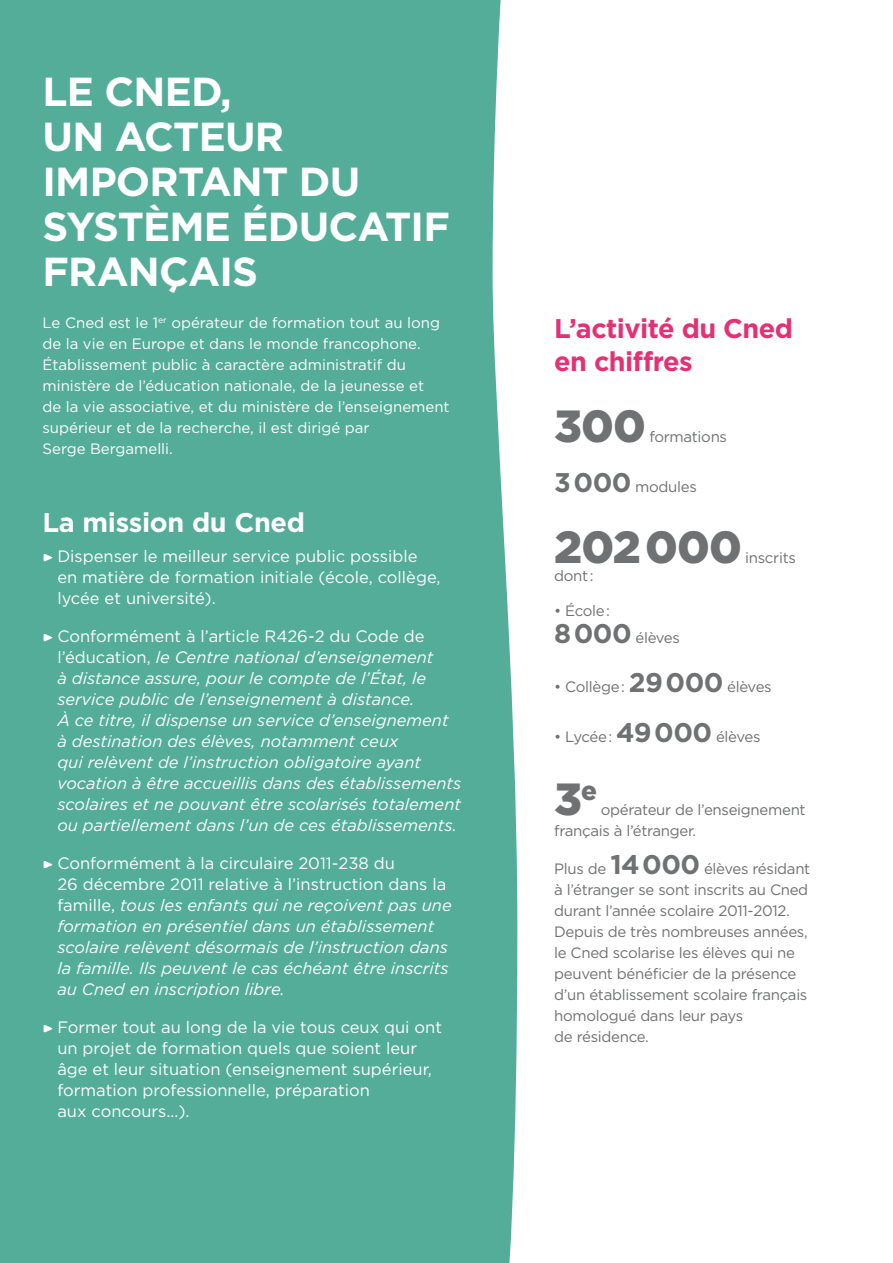
<style>
.page{position:relative;width:893px;height:1263px;background:#fff}
.page>*{position:absolute;margin:0;border:0;box-sizing:border-box;transform-origin:0 0}
.t1{font:900 45px "Gotham";letter-spacing:-.02em;color:#707172}
.t2{font:700 40.5px/45px "Gotham";letter-spacing:-.02em;color:#fff}
.t3{font:700 27px/33px "Gotham";letter-spacing:-.02em;color:#e53075}
.t4{font:700 27px "Gotham";color:#fff}
.t5{font:italic 16.5px/21px "Gotham";color:#fff}
.t6{font:16.5px/21px "Gotham";color:#fff}
.t7{font:15px/21px "Gotham";letter-spacing:-.02em;color:#707172}
.t8{font:15px/21px "Gotham";color:#fff}
.t9{font:15px "Gotham";letter-spacing:-.045em;color:#707172}
.s1{font-family:"Omnes";font-weight:700}
.s2{font-family:"Omnes";font-weight:700;font-style:normal}
.s3{font-style:normal}
.s4{font-weight:700;font-size:27px}
</style>
<div class="page">
<div style="left:0;top:0;width:517px;height:1263px;background:#53ad99"></div>
<h2 class="t2" style="left:43px;top:69px;width:409px">LE CNED,<br>UN ACTEUR<br>IMPORTANT DU<br>SYSTÈME ÉDUCATIF<br>FRANÇAIS</h2>
<p class="t8" style="left:43px;top:312px;width:409px">Le Cned est le 1<sup>er</sup> opérateur de formation tout au long de la vie en Europe et dans le monde francophone.<br>Établissement public à caractère administratif du ministère de l’éducation nationale, de la jeunesse et<br>de la vie associative, et du ministère de l’enseignement supérieur et de la recherche, il est dirigé par<br>Serge Bergamelli.</p>
<h3 class="t4" style="left:43px;top:505px;width:264px">LA MISSION DU CNED</h3>
<p class="t6" style="left:57px;top:545px;width:385px;text-indent:-15px"><span class="s1">•</span> Dispenser le meilleur service public possible en matière de formation initiale (école, collège, lycée et université).</p>
<p class="t5" style="left:57px;top:625px;width:405px;text-indent:-15px"><span class="s2">•</span> <span class="s3">Conformément à l’article R426-2 du Code de l’éducation,</span> le Centre national d’enseignement<br>à distance assure, pour le compte de l’État, le service public de l’enseignement à distance.<br>À ce titre, il dispense un service d’enseignement à destination des élèves, notamment ceux<br>qui relèvent de l’instruction obligatoire ayant vocation à être accueillis dans des établissements scolaires et ne pouvant être scolarisés totalement ou partiellement dans l’un de ces établissements.</p>
<p class="t5" style="left:57px;top:852px;width:396px;text-indent:-15px"><span class="s2">•</span> <span class="s3">Conformément à la circulaire 2011-238 du<br>26 décembre 2011 relative à l’instruction dans la famille,</span> tous les enfants qui ne reçoivent pas une formation en présentiel dans un établissement scolaire relèvent désormais de l’instruction dans la famille. Ils peuvent le cas échéant être inscrits au Cned en inscription libre.</p>
<p class="t6" style="left:57px;top:1016px;width:386px;text-indent:-15px"><span class="s1">•</span> Former tout au long de la vie tous ceux qui ont un projet de formation quels que soient leur âge et leur situation (enseignement supérieur, formation professionnelle, préparation<br>aux concours…).</p>
<h3 class="t3" style="left:554px;top:312px;width:240px">L’ACTIVITÉ DU CNED<br>EN CHIFFRES</h3>
<h1 class="t1" style="left:554px;top:395px;width:93px">300</h1>
<p class="t7" style="left:649px;top:426px;width:79px">formations</p>
<p class="t7" style="left:554px;top:476px;width:144px"><span class="s4">3 000</span> modules</p>
<h1 class="t1" style="left:554px;top:516px;width:189px">202 000</h1>
<p class="t7" style="left:745px;top:547px;width:52px">inscrits</p>
<p class="t7" style="left:554px;top:565px;width:41px">dont :</p>
<p class="t7" style="left:554px;top:597px;width:127px;line-height:27px">• École :<br><span class="s4">8 000</span> élèves</p>
<p class="t7" style="left:554px;top:676px;width:219px">• Collège : <span class="s4">29 000</span> élèves</p>
<p class="t9" style="left:554px;top:727px;width:208px">• Lycée : <span class="s4">49 000</span> élèves</p>
<h1 class="t1" style="left:554px;top:768px;width:44px">3<sup>e</sup></h1>
<p class="t7" style="left:554px;top:798px;width:253px;text-indent:47px">opérateur de l’enseignement français à l’étranger.</p>
<p class="t7" style="left:554px;top:857px;width:258px">Plus de <span class="s4">14 000</span> élèves résidant à l’étranger se sont inscrits au Cned durant l’année scolaire 2011-2012.<br>Depuis de très nombreuses années, le Cned scolarise les élèves qui ne peuvent bénéficier de la présence d’un établissement scolaire français homologué dans leur pays<br>de résidence.</p>
</div>
